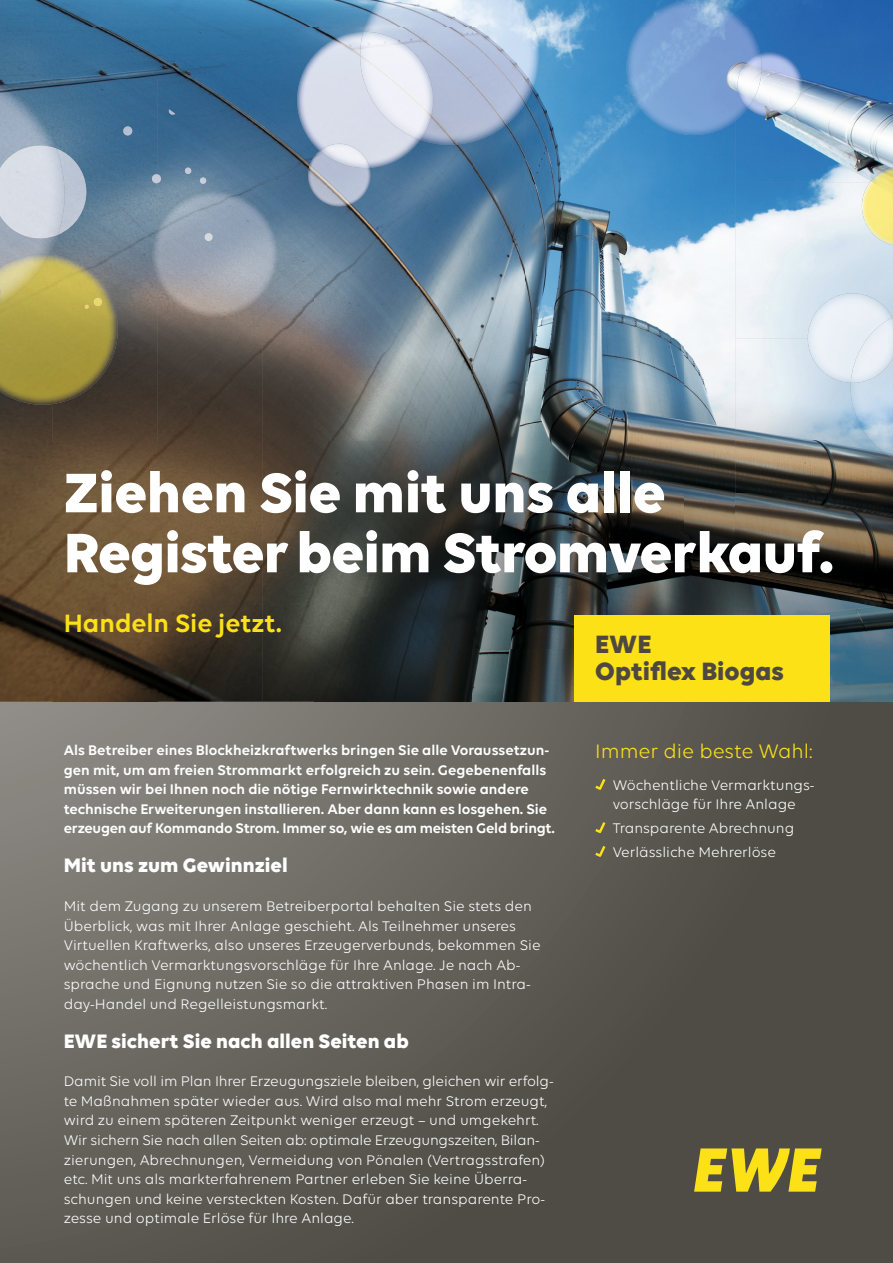
<style>
.page{position:relative;width:893px;height:1263px;background:#fff}
.page>*{position:absolute;margin:0;border:0;box-sizing:border-box;transform-origin:0 0}
.t1{font:700 60px/60px "Volte";letter-spacing:-.01em;color:#fff}
.t2{font:700 27px/27px "Volte";color:#4e4841}
.t3{font:600 27px "Volte";color:#fbe116}
.t4{font:700 21px "Volte";color:#fff}
.t5{font:21px "Volte";color:#fbe116}
.t6{font:15px/19.5px "Volte";color:#fff}
.t7{font:600 15px/19.5px "Volte";color:#fff}
</style>
<div class="page">
<img style="left:0;top:0;width:893px;height:27px">
<svg style="left:0;top:702px;width:893px;height:561px;background:#615e58"></svg>
<img style="left:736px;top:27px;width:157px;height:623px">
<img style="left:525px;top:27px;width:158px;height:623px">
<img style="left:0;top:27px;width:363px;height:52px">
<img style="left:683px;top:135px;width:53px;height:480px">
<img style="left:473px;top:145px;width:52px;height:505px">
<img style="left:158px;top:79px;width:157px;height:155px">
<img style="left:0;top:79px;width:158px;height:103px">
<img style="left:315px;top:145px;width:158px;height:557px">
<img style="left:53px;top:182px;width:105px;height:520px">
<img style="left:263px;top:234px;width:52px;height:468px">
<img style="left:157px;top:317px;width:53px;height:385px">
<img style="left:210px;top:317px;width:53px;height:385px">
<img style="left:0;top:405px;width:53px;height:297px">
<img style="left:473px;top:650px;width:420px;height:52px">
<div style="left:574px;top:615px;width:255px;height:87px;background:#fbe116"></div>
<svg style="left:593px;top:776px;width:15px;height:16px"></svg>
<svg style="left:593px;top:819px;width:15px;height:16px"></svg>
<svg style="left:593px;top:843px;width:15px;height:16px"></svg>
<svg style="left:694px;top:1148px;width:128px;height:44px;background:#b9a827"></svg>
<svg style="left:199px;top:177px;width:8px;height:7px"></svg>
<svg style="left:184px;top:168px;width:8px;height:6px"></svg>
<svg style="left:168px;top:109px;width:7px;height:6px"></svg>
<svg style="left:123px;top:126px;width:10px;height:9px"></svg>
<svg style="left:151px;top:174px;width:11px;height:9px"></svg>
<img style="left:862px;top:167px;width:31px;height:78px">
<img style="left:760px;top:52px;width:45px;height:65px">
<img style="left:640px;top:0;width:108px;height:27px">
<img style="left:625px;top:27px;width:135px;height:108px">
<img style="left:734px;top:54px;width:28px;height:54px">
<img style="left:851px;top:383px;width:42px;height:75px">
<img style="left:807px;top:293px;width:85px;height:90px">
<img style="left:851px;top:317px;width:42px;height:66px">
<img style="left:365px;top:0;width:170px;height:27px">
<img style="left:363px;top:27px;width:178px;height:118px">
<img style="left:297px;top:32px;width:123px;height:136px">
<img style="left:360px;top:32px;width:74px;height:108px">
<img style="left:307px;top:151px;width:64px;height:55px">
<img style="left:320px;top:144px;width:50px;height:24px">
<img style="left:152px;top:192px;width:129px;height:125px">
<svg style="left:204px;top:233px;width:9px;height:8px"></svg>
<img style="left:65px;top:148px;width:23px;height:87px">
<img style="left:0;top:254px;width:126px;height:151px">
<svg style="left:84px;top:298px;width:19px;height:11px"></svg>
<img style="left:0;top:83px;width:58px;height:184px">
<img style="left:0;top:145px;width:65px;height:93px">
<img style="left:0;top:254px;width:49px;height:51px">
<svg style="left:0;top:289px;width:1px;height:15px"></svg>
<h1 class="t1" style="left:64px;top:461px;width:772px">Ziehen Sie mit uns alle<br>Register beim Stromverkauf.</h1>
<h2 class="t3" style="left:64px;top:607px;width:220px">Handeln Sie jetzt.</h2>
<h2 class="t2" style="left:595px;top:630px;width:190px">EWE<br>Optiflex Biogas</h2>
<p class="t7" style="left:64px;top:740px;width:493px">Als Betreiber eines Blockheizkraftwerks bringen Sie alle Voraussetzun&shy;gen mit, um am freien Strommarkt erfolgreich zu sein. Gegebenenfalls müssen wir bei Ihnen noch die nötige Fernwirktechnik sowie andere technische Erweiterungen installieren. Aber dann kann es losgehen. Sie erzeugen auf Kommando Strom. Immer so, wie es am meisten Geld bringt.</p>
<h3 class="t4" style="left:64px;top:853px;width:225px">Mit uns zum Gewinnziel</h3>
<p class="t6" style="left:64px;top:896px;width:478px">Mit dem Zugang zu unserem Betreiberportal behalten Sie stets den Überblick, was mit Ihrer Anlage geschieht. Als Teilnehmer unseres Virtuellen Kraftwerks, also unseres Erzeugerverbunds, bekommen Sie wöchentlich Vermarktungsvorschläge für Ihre Anlage. Je nach Ab&shy;sprache und Eignung nutzen Sie so die attraktiven Phasen im Intra&shy;day-Handel und Regelleistungsmarkt.</p>
<h3 class="t4" style="left:64px;top:1028px;width:347px">EWE sichert Sie nach allen Seiten ab</h3>
<p class="t6" style="left:64px;top:1071px;width:491px">Damit Sie voll im Plan Ihrer Erzeugungsziele bleiben, gleichen wir erfolg&shy;te Maßnahmen später wieder aus. Wird also mal mehr Strom erzeugt, wird zu einem späteren Zeitpunkt weniger erzeugt – und umgekehrt.<br>Wir sichern Sie nach allen Seiten ab: optimale Erzeugungszeiten, Bilan&shy;zierungen, Abrechnungen, Vermeidung von Pönalen (Vertragsstrafen) etc. Mit uns als markterfahrenem Partner erleben Sie keine Überra&shy;schungen und keine versteckten Kosten. Dafür aber transparente Pro&shy;zesse und optimale Erlöse für Ihre Anlage.</p>
<h3 class="t5" style="left:595px;top:739px;width:219px">Immer die beste Wahl:</h3>
<p class="t6" style="left:613px;top:775px;width:203px">Wöchentliche Vermarktungs&shy;vorschläge für Ihre Anlage</p>
<p class="t6" style="left:613px;top:816px;width:183px;line-height:23.7px">Transparente Abrechnung<br>Verlässliche Mehrerlöse</p>
</div>
